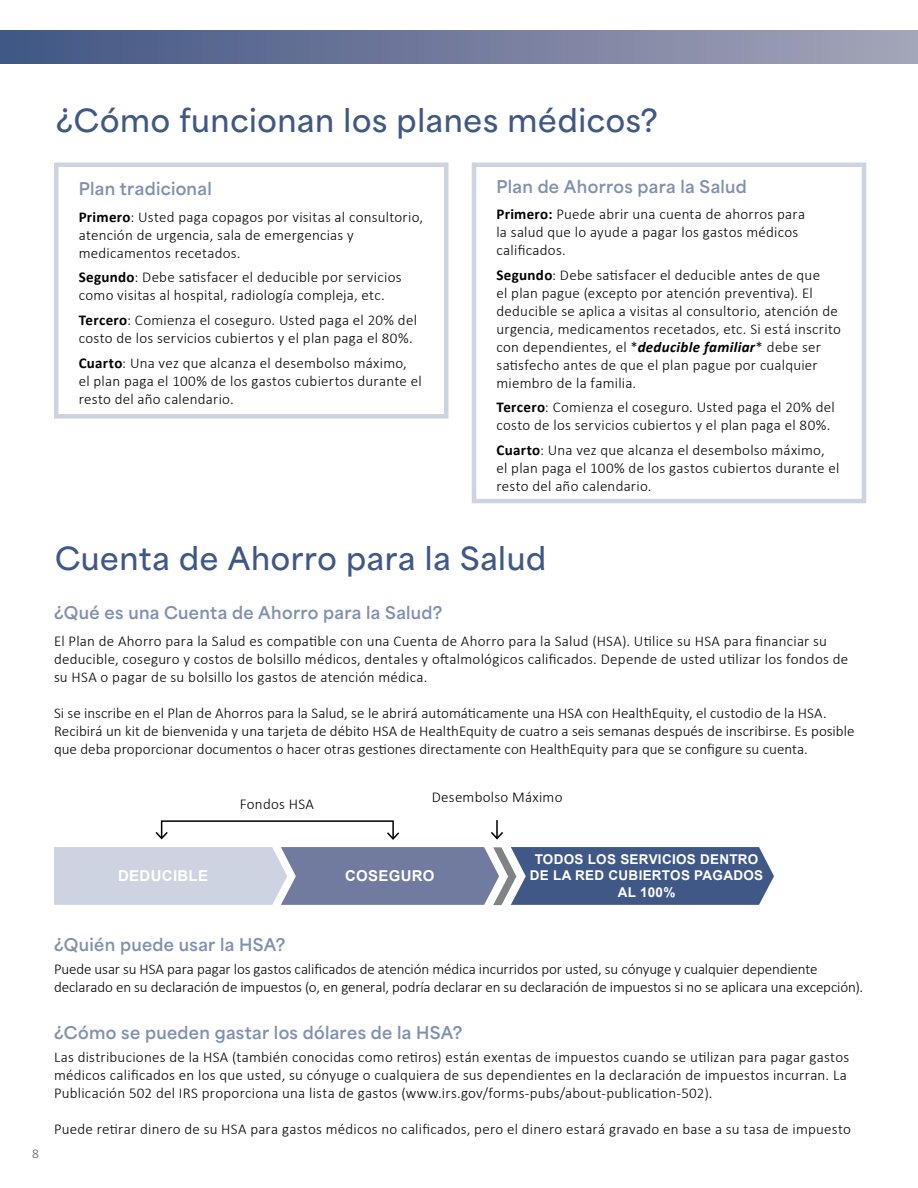
<style>
.page{position:relative;width:918px;height:1188px;background:#fff}
.page>*{position:absolute;margin:0;border:0;box-sizing:border-box;transform-origin:0 0}
.t1{font:600 30px "Area Normal";letter-spacing:.02em;color:#3f5885}
.t2{font:700 16.5px "Area Normal";letter-spacing:.02em;color:#8090af}
.t3{font:300 15px/18px "Calibri";letter-spacing:.015em;color:#000}
.t4{font:300 15px/18px "Calibri";letter-spacing:-.01em;color:#000}
.t5{font:700 15px "Arial";letter-spacing:.02em;color:#fff}
.t6{font:700 13.5px/16.2px "Arial";letter-spacing:.02em;color:#fff;text-align:center}
.t7{font:300 13.5px "Calibri";color:#58595b}
.s1{font-weight:700}
.s2{font-weight:700;font-style:italic}
</style>
<div class="page">
<div style="left:0;top:31px;width:918px;height:32px;background:linear-gradient(to right,#415583,#a5a4b8)"></div>
<div style="left:54px;top:163px;width:394px;height:255px;border:4px solid #ced3e1"></div>
<div style="left:472px;top:163px;width:394px;height:340px;border:4px solid #ced3e1"></div>
<svg style="left:54px;top:847px;width:720px;height:58px;background:#8390af"></svg>
<div style="left:161px;top:820px;width:233px;height:20px;border:2px solid #000"></div>
<svg style="left:155px;top:830px;width:14px;height:10px"></svg>
<svg style="left:385px;top:831px;width:15px;height:9px"></svg>
<svg style="left:491px;top:820px;width:12px;height:20px"></svg>
<h1 class="t1" style="left:56px;top:93px;width:603px">¿Cómo funcionan los planes médicos?</h1>
<p class="t2" style="left:79px;top:174px;width:135px">Plan tradicional</p>
<p class="t3" style="left:79px;top:207px;width:346px"><span class="s1">Primero</span>: Usted paga copagos por visitas al consultorio, atención de urgencia, sala de emergencias y medicamentos recetados.</p>
<p class="t3" style="left:79px;top:268px;width:324px"><span class="s1">Segundo</span>: Debe satisfacer el deducible por servicios como visitas al hospital, radiología compleja, etc.</p>
<p class="t3" style="left:79px;top:311px;width:340px"><span class="s1">Tercero</span>: Comienza el coseguro. Usted paga el 20% del costo de los servicios cubiertos y el plan paga el 80%.</p>
<p class="t3" style="left:79px;top:354px;width:344px"><span class="s1">Cuarto</span>: Una vez que alcanza el desembolso máximo, el plan paga el 100% de los gastos cubiertos durante el resto del año calendario.</p>
<p class="t2" style="left:496px;top:172px;width:252px">Plan de Ahorros para la Salud</p>
<p class="t3" style="left:496px;top:205px;width:310px"><span class="s1">Primero:</span> Puede abrir una cuenta de ahorros para la salud que lo ayude a pagar los gastos médicos calificados.</p>
<p class="t3" style="left:496px;top:266px;width:346px"><span class="s1">Segundo</span>: Debe satisfacer el deducible antes de que<br>el plan pague (excepto por atención preventiva). El deducible se aplica a visitas al consultorio, atención de urgencia, medicamentos recetados, etc. Si está inscrito con dependientes, el *<span class="s2">deducible familiar</span>* debe ser satisfecho antes de que el plan pague por cualquier miembro de la familia.</p>
<p class="t3" style="left:497px;top:398px;width:340px"><span class="s1">Tercero</span>: Comienza el coseguro. Usted paga el 20% del costo de los servicios cubiertos y el plan paga el 80%.</p>
<p class="t3" style="left:497px;top:441px;width:344px"><span class="s1">Cuarto</span>: Una vez que alcanza el desembolso máximo, el plan paga el 100% de los gastos cubiertos durante el resto del año calendario.</p>
<h1 class="t1" style="left:55px;top:532px;width:493px">Cuenta de Ahorro para la Salud</h1>
<p class="t2" style="left:54px;top:598px;width:390px">¿Qué es una Cuenta de Ahorro para la Salud?</p>
<p class="t3" style="left:54px;top:632px;width:796px">El Plan de Ahorro para la Salud es compatible con una Cuenta de Ahorro para la Salud (HSA). Utilice su HSA para financiar su deducible, coseguro y costos de bolsillo médicos, dentales y oftalmológicos calificados. Depende de usted utilizar los fondos de su HSA o pagar de su bolsillo los gastos de atención médica.</p>
<p class="t3" style="left:54px;top:704px;width:802px">Si se inscribe en el Plan de Ahorros para la Salud, se le abrirá automáticamente una HSA con HealthEquity, el custodio de la HSA.<br>Recibirá un kit de bienvenida y una tarjeta de débito HSA de HealthEquity de cuatro a seis semanas después de inscribirse. Es posible que deba proporcionar documentos o hacer otras gestiones directamente con HealthEquity para que se configure su cuenta.</p>
<p class="t3" style="left:240px;top:795px;width:76px">Fondos HSA</p>
<p class="t3" style="left:432px;top:787px;width:132px">Desembolso Máximo</p>
<p class="t5" style="left:118px;top:865px;width:91px">DEDUCIBLE</p>
<p class="t5" style="left:345px;top:865px;width:91px">COSEGURO</p>
<p class="t6" style="left:530px;top:852px;width:235px">TODOS LOS SERVICIOS DENTRO<br>DE LA RED CUBIERTOS PAGADOS<br>AL 100%</p>
<p class="t7" style="left:32px;top:1145px;width:8px">8</p>
<p class="t2" style="left:54px;top:930px;width:233px">¿Quién puede usar la HSA?</p>
<p class="t4" style="left:54px;top:960px;width:811px">Puede usar su HSA para pagar los gastos calificados de atención médica incurridos por usted, su cónyuge y cualquier dependiente declarado en su declaración de impuestos (o, en general, podría declarar en su declaración de impuestos si no se aplicara una excepción).</p>
<p class="t2" style="left:54px;top:1018px;width:410px">¿Cómo se pueden gastar los dólares de la HSA?</p>
<p class="t3" style="left:54px;top:1048px;width:797px">Las distribuciones de la HSA (también conocidas como retiros) están exentas de impuestos cuando se utilizan para pagar gastos médicos calificados en los que usted, su cónyuge o cualquiera de sus dependientes en la declaración de impuestos incurran. La<br>Publicación 502 del IRS proporciona una lista de gastos (www.irs.gov/forms-pubs/about-publication-502).</p>
<p class="t3" style="left:54px;top:1120px;width:798px">Puede retirar dinero de su HSA para gastos médicos no calificados, pero el dinero estará gravado en base a su tasa de impuesto</p>
</div>
